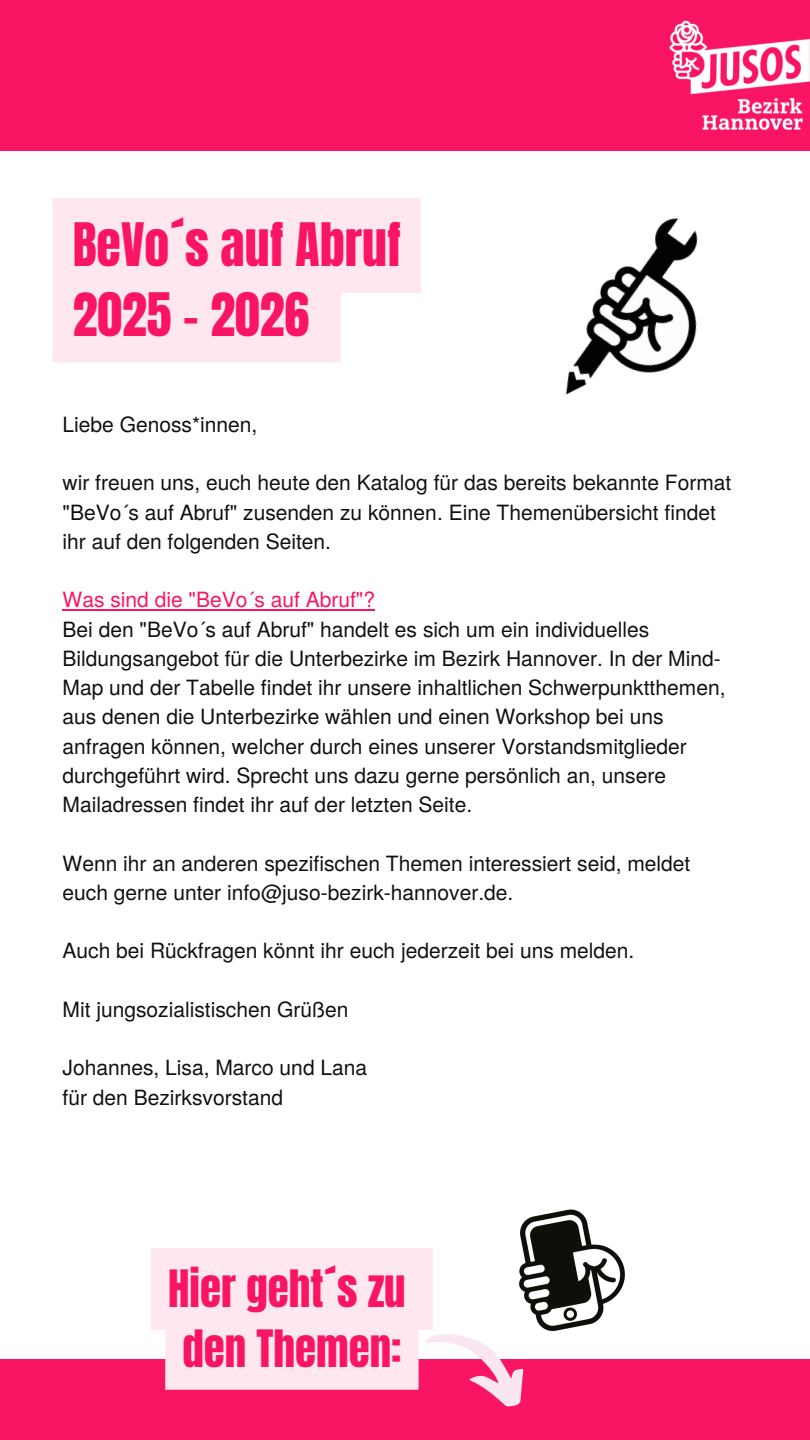
<style>
.page{position:relative;width:810px;height:1440px;background:#fff}
.page>*{position:absolute;margin:0;border:0;box-sizing:border-box;transform-origin:0 0}
.t1{font:50px/69.8px "Anton";color:#fa1464}
.t2{font:43px/60px "Anton";color:#fa1464;text-align:center}
.t3{font:21px/29.2px "Te X Gyre Heros";color:#10110d}
.t4{font:21px "Te X Gyre Heros";color:#fa1464}
</style>
<div class="page">
<div style="left:0;top:0;width:810px;height:151px;background:#fa1464"></div>
<div style="left:0;top:1359px;width:810px;height:81px;background:#fa1464"></div>
<hr style="left:63px;top:609px;width:312px;height:1px;background:#fa1464">
<img style="left:669px;top:20px;width:141px;height:110px">
<img style="left:520px;top:1209px;width:105px;height:123px">
<svg style="left:53px;top:198px;width:368px;height:165px;background:#fee9f0"></svg>
<svg style="left:151px;top:1248px;width:386px;height:159px"></svg>
<img style="left:565px;top:218px;width:133px;height:177px">
<p class="t1" style="left:73px;top:210px;width:330px">BeVo´s auf Abruf<br>2025 - 2026</p>
<p class="t3" style="left:63px;top:408px;width:196px">Liebe Genoss*innen,</p>
<p class="t3" style="left:63px;top:467px;width:670px">wir freuen uns, euch heute den Katalog für das bereits bekannte Format "BeVo´s auf Abruf" zusenden zu können. Eine Themenübersicht findet ihr auf den folgenden Seiten.</p>
<p class="t4" style="left:63px;top:583px;width:314px">Was sind die "BeVo´s auf Abruf"?</p>
<h1 class="t3" style="left:63px;top:613px;width:664px">Bei den "BeVo´s auf Abruf" handelt es sich um ein individuelles Bildungsangebot für die Unterbezirke im Bezirk Hannover. In der Mind-Map und der Tabelle findet ihr unsere inhaltlichen Schwerpunktthemen, aus denen die Unterbezirke wählen und einen Workshop bei uns anfragen können, welcher durch eines unserer Vorstandsmitglieder durchgeführt wird. Sprecht uns dazu gerne persönlich an, unsere Mailadressen findet ihr auf der letzten Seite.</h1>
<p class="t3" style="left:63px;top:847px;width:629px">Wenn ihr an anderen spezifischen Themen interessiert seid, meldet euch gerne unter info@juso-bezirk-hannover.de.</p>
<p class="t3" style="left:63px;top:935px;width:573px">Auch bei Rückfragen könnt ihr euch jederzeit bei uns melden.</p>
<p class="t3" style="left:63px;top:993px;width:287px">Mit jungsozialistischen Grüßen</p>
<p class="t3" style="left:63px;top:1052px;width:306px">Johannes, Lisa, Marco und Lana</p>
<p class="t3" style="left:63px;top:1081px;width:222px">für den Bezirksvorstand</p>
<p class="t2" style="left:168px;top:1259px;width:239px">Hier geht´s zu den Themen:</p>
</div>
